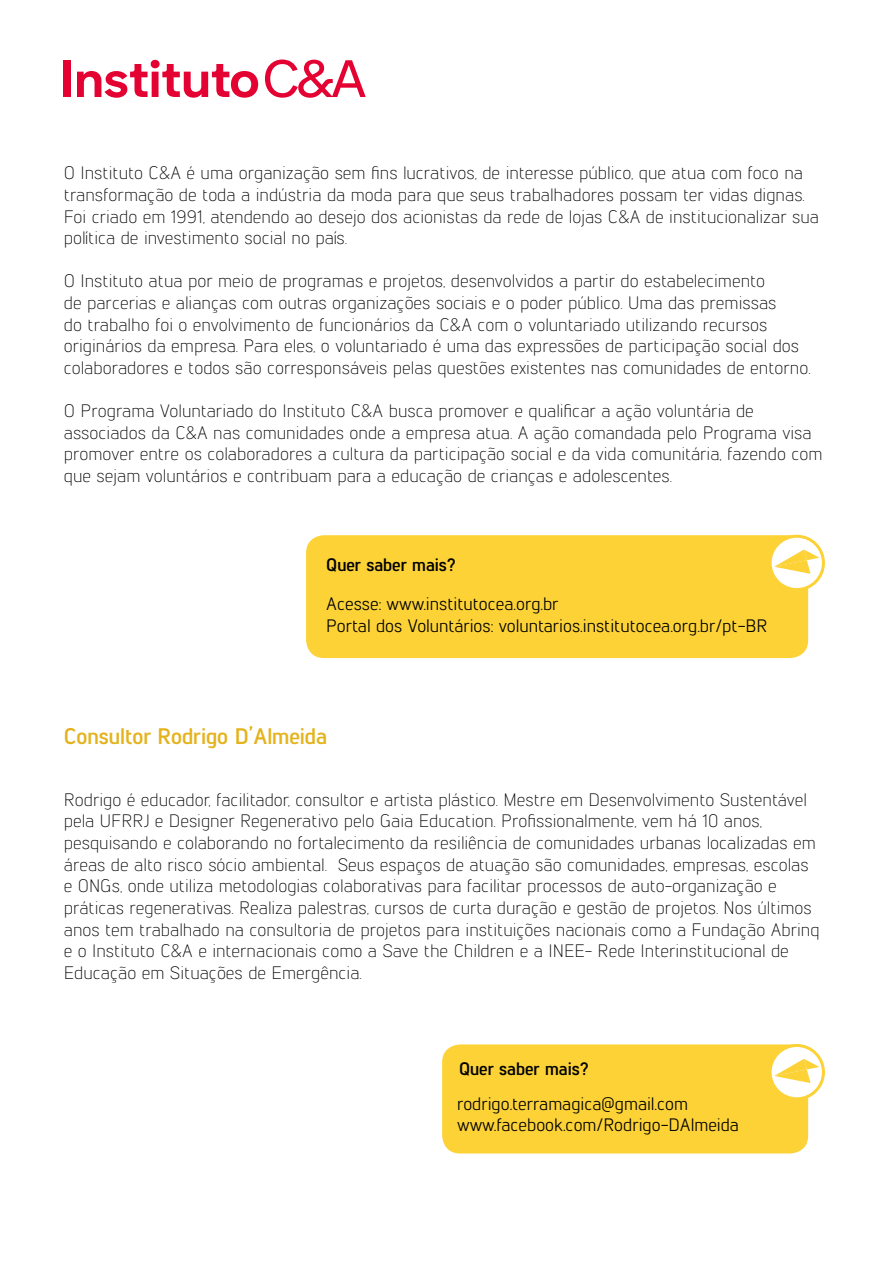
<style>
.page{position:relative;width:893px;height:1263px;background:#fff}
.page>*{position:absolute;margin:0;border:0;box-sizing:border-box;transform-origin:0 0}
.t1{font:700 22.5px "Lintel";color:#e4b31c}
.t2{font:300 18px/21.6px "Lintel";color:#000}
.t3{font:18px/21.6px "Lintel";color:#000}
.t4{font:700 18px "Lintel";color:#000}
</style>
<div class="page">
<div style="left:306px;top:535px;width:502px;height:123px;background:#fcd237;border-radius:18px"></div>
<div style="left:442px;top:1044px;width:366px;height:109px;background:#fcd237;border-radius:18px"></div>
<svg style="left:770px;top:536px;width:53px;height:54px"></svg>
<div style="left:769px;top:535px;width:56px;height:56px;border:3px solid #fcd237;border-radius:50%"></div>
<svg style="left:774px;top:549px;width:45px;height:25px"></svg>
<svg style="left:770px;top:1045px;width:53px;height:54px"></svg>
<div style="left:769px;top:1044px;width:56px;height:56px;border:3px solid #fcd237;border-radius:50%"></div>
<svg style="left:774px;top:1059px;width:45px;height:24px"></svg>
<div style="left:64px;top:60px;width:7px;height:37px;background:#e40233"></div>
<svg style="left:77px;top:60px;width:181px;height:38px"></svg>
<svg style="left:265px;top:60px;width:101px;height:38px"></svg>
<p class="t2" style="left:64px;top:161px;width:757px">O Instituto C&amp;A é uma organização sem fins lucrativos, de interesse público, que atua com foco na transformação de toda a indústria da moda para que seus trabalhadores possam ter vidas dignas.<br>Foi criado em 1991, atendendo ao desejo dos acionistas da rede de lojas C&amp;A de institucionalizar sua política de investimento social no país.</p>
<p class="t2" style="left:64px;top:269px;width:748px">O Instituto atua por meio de programas e projetos, desenvolvidos a partir do estabelecimento<br>de parcerias e alianças com outras organizações sociais e o poder público. Uma das premissas<br>do trabalho foi o envolvimento de funcionários da C&amp;A com o voluntariado utilizando recursos originários da empresa. Para eles, o voluntariado é uma das expressões de participação social dos colaboradores e todos são corresponsáveis pelas questões existentes nas comunidades de entorno.</p>
<p class="t2" style="left:64px;top:399px;width:760px">O Programa Voluntariado do Instituto C&amp;A busca promover e qualificar a ação voluntária de associados da C&amp;A nas comunidades onde a empresa atua. A ação comandada pelo Programa visa promover entre os colaboradores a cultura da participação social e da vida comunitária, fazendo com que sejam voluntários e contribuam para a educação de crianças e adolescentes.</p>
<p class="t4" style="left:326px;top:552px;width:131px">Quer saber mais?</p>
<p class="t3" style="left:326px;top:592px;width:443px">Acesse: www.institutocea.org.br<br>Portal dos Voluntários: voluntarios.institutocea.org.br/pt-BR</p>
<p class="t1" style="left:64px;top:720px;width:265px">Consultor Rodrigo D’Almeida</p>
<p class="t2" style="left:64px;top:788px;width:757px">Rodrigo é educador, facilitador, consultor e artista plástico. Mestre em Desenvolvimento Sustentável pela UFRRJ e Designer Regenerativo pelo Gaia Education. Profissionalmente, vem há 10 anos, pesquisando e colaborando no fortalecimento da resiliência de comunidades urbanas localizadas em áreas de alto risco sócio ambiental. Seus espaços de atuação são comunidades, empresas, escolas e ONGs, onde utiliza metodologias colaborativas para facilitar processos de auto-organização e práticas regenerativas. Realiza palestras, cursos de curta duração e gestão de projetos. Nos últimos anos tem trabalhado na consultoria de projetos para instituições nacionais como a Fundação Abrinq e o Instituto C&amp;A e internacionais como a Save the Children e a INEE- Rede Interinstitucional de Educação em Situações de Emergência.</p>
<p class="t4" style="left:459px;top:1056px;width:131px">Quer saber mais?</p>
<p class="t3" style="left:457px;top:1091px;width:283px">rodrigo.terramagica@gmail.com www.facebook.com/Rodrigo-DAlmeida</p>
</div>
